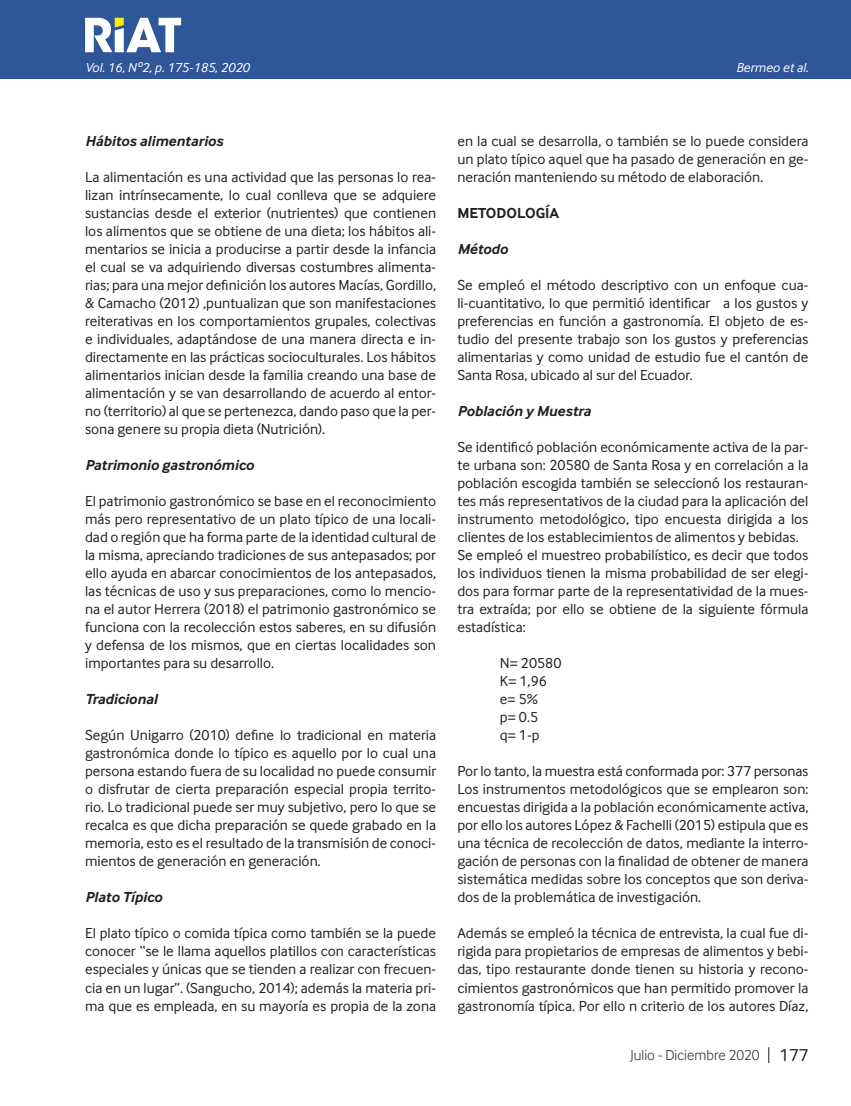
<style>
.page{position:relative;width:851px;height:1106px;background:#fff}
.page>*{position:absolute;margin:0;border:0;box-sizing:border-box;transform-origin:0 0}
.Cuerpo_de_Texto{font:15px/18px "Inter Face";color:#231f20;text-align:justify}
.Cuerpo_de_Texto-2{font:italic 700 15px "Inter Face";color:#231f20}
.t1{font:300 15px "Inter Face";color:#231f20}
.Cuerpo_de_Texto-3{font:700 15px "Inter Face";color:#231f20}
.Cuño_de_pagina{font:italic 13.5px "Inter Face";color:#fff}
.s1{font-weight:400;font-size:18px}
</style>
<div class="page">
<div style="left:0;top:0;width:850px;height:79px;background:#2f5699"></div>
<svg style="left:768px;top:1047px;width:1px;height:16px"></svg>
<svg style="left:85px;top:18px;width:96px;height:34px"></svg>
<p class="Cuño_de_pagina" style="left:85px;top:59px;width:166px">Vol. 16, Nº2, p. 175-185, 2020</p>
<p class="Cuño_de_pagina" style="left:736px;top:59px;width:74px">Bermeo et al.</p>
<p class="Cuerpo_de_Texto-2" style="left:85px;top:132px;width:140px">Hábitos alimentarios</p>
<p class="Cuerpo_de_Texto" style="left:85px;top:168px;width:352px">La alimentación es una actividad que las personas lo rea&shy;lizan intrínsecamente, lo cual conlleva que se adquiere sustancias desde el exterior (nutrientes) que contienen los alimentos que se obtiene de una dieta; los hábitos ali&shy;mentarios se inicia a producirse a partir desde la infancia el cual se va adquiriendo diversas costumbres alimenta&shy;rias; para una mejor definición los autores Macías, Gordillo, &amp; Camacho (2012) ,puntualizan que son manifestaciones reiterativas en los comportamientos grupales, colectivas e individuales, adaptándose de una manera directa e in&shy;directamente en las prácticas socioculturales. Los hábitos alimentarios inician desde la familia creando una base de alimentación y se van desarrollando de acuerdo al entor&shy;no (territorio) al que se pertenezca, dando paso que la per&shy;sona genere su propia dieta (Nutrición).</p>
<p class="Cuerpo_de_Texto-2" style="left:85px;top:456px;width:170px">Patrimonio gastronómico</p>
<p class="Cuerpo_de_Texto" style="left:85px;top:492px;width:352px">El patrimonio gastronómico se base en el reconocimiento más pero representativo de un plato típico de una locali&shy;dad o región que ha forma parte de la identidad cultural de la misma, apreciando tradiciones de sus antepasados; por ello ayuda en abarcar conocimientos de los antepasados, las técnicas de uso y sus preparaciones, como lo mencio&shy;na el autor Herrera (2018) el patrimonio gastronómico se funciona con la recolección estos saberes, en su difusión y defensa de los mismos, que en ciertas localidades son importantes para su desarrollo.</p>
<p class="Cuerpo_de_Texto-2" style="left:85px;top:690px;width:74px">Tradicional</p>
<p class="Cuerpo_de_Texto" style="left:85px;top:726px;width:352px">Según Unigarro (2010) define lo tradicional en materia gastronómica donde lo típico es aquello por lo cual una persona estando fuera de su localidad no puede consumir o disfrutar de cierta preparación especial propia territo&shy;rio. Lo tradicional puede ser muy subjetivo, pero lo que se recalca es que dicha preparación se quede grabado en la memoria, esto es el resultado de la transmisión de conoci&shy;mientos de generación en generación.</p>
<p class="Cuerpo_de_Texto-2" style="left:85px;top:888px;width:79px">Plato Típico</p>
<p class="Cuerpo_de_Texto" style="left:85px;top:924px;width:352px">El plato típico o comida típica como también se la puede conocer “se le llama aquellos platillos con características especiales y únicas que se tienden a realizar con frecuen&shy;cia en un lugar”. (Sangucho, 2014); además la materia pri&shy;ma que es empleada, en su mayoría es propia de la zona</p>
<p class="Cuerpo_de_Texto" style="left:457px;top:132px;width:352px">en la cual se desarrolla, o también se lo puede considera un plato típico aquel que ha pasado de generación en ge&shy;neración manteniendo su método de elaboración.</p>
<p class="Cuerpo_de_Texto-3" style="left:457px;top:204px;width:103px">METODOLOGÍA</p>
<p class="Cuerpo_de_Texto-2" style="left:457px;top:240px;width:52px">Método</p>
<p class="Cuerpo_de_Texto" style="left:457px;top:276px;width:352px">Se empleó el método descriptivo con un enfoque cua&shy;li-cuantitativo, lo que permitió identificar a los gustos y preferencias en función a gastronomía. El objeto de es&shy;tudio del presente trabajo son los gustos y preferencias alimentarias y como unidad de estudio fue el cantón de Santa Rosa, ubicado al sur del Ecuador.</p>
<p class="Cuerpo_de_Texto-2" style="left:457px;top:402px;width:135px">Población y Muestra</p>
<p class="Cuerpo_de_Texto" style="left:457px;top:438px;width:352px">Se identificó población económicamente activa de la par&shy;te urbana son: 20580 de Santa Rosa y en correlación a la población escogida también se seleccionó los restauran&shy;tes más representativos de la ciudad para la aplicación del instrumento metodológico, tipo encuesta dirigida a los clientes de los establecimientos de alimentos y bebidas.</p>
<p class="Cuerpo_de_Texto" style="left:457px;top:546px;width:352px">Se empleó el muestreo probabilístico, es decir que todos los individuos tienen la misma probabilidad de ser elegi&shy;dos para formar parte de la representatividad de la mues&shy;tra extraída; por ello se obtiene de la siguiente fórmula estadística:</p>
<p class="Cuerpo_de_Texto" style="left:500px;top:654px;width:63px">N= 20580</p>
<p class="Cuerpo_de_Texto" style="left:500px;top:672px;width:48px">K= 1,96</p>
<p class="Cuerpo_de_Texto" style="left:500px;top:690px;width:39px">e= 5%</p>
<p class="Cuerpo_de_Texto" style="left:500px;top:708px;width:40px">p= 0.5</p>
<p class="Cuerpo_de_Texto" style="left:500px;top:726px;width:41px">q= 1-p</p>
<p class="Cuerpo_de_Texto" style="left:457px;top:762px;width:352px">Por lo tanto, la muestra está conformada por: 377 personas</p>
<p class="Cuerpo_de_Texto" style="left:457px;top:780px;width:352px">Los instrumentos metodológicos que se emplearon son: encuestas dirigida a la población económicamente activa, por ello los autores López &amp; Fachelli (2015) estipula que es una técnica de recolección de datos, mediante la interro&shy;gación de personas con la finalidad de obtener de manera sistemática medidas sobre los conceptos que son deriva&shy;dos de la problemática de investigación.</p>
<p class="Cuerpo_de_Texto" style="left:457px;top:924px;width:352px">Además se empleó la técnica de entrevista, la cual fue di&shy;rigida para propietarios de empresas de alimentos y bebi&shy;das, tipo restaurante donde tienen su historia y recono&shy;cimientos gastronómicos que han permitido promover la gastronomía típica. Por ello n criterio de los autores Díaz,</p>
<p class="t1" style="left:630px;top:1046px;width:180px">Julio - Diciembre 2020 <span class="s1">177</span></p>
</div>
